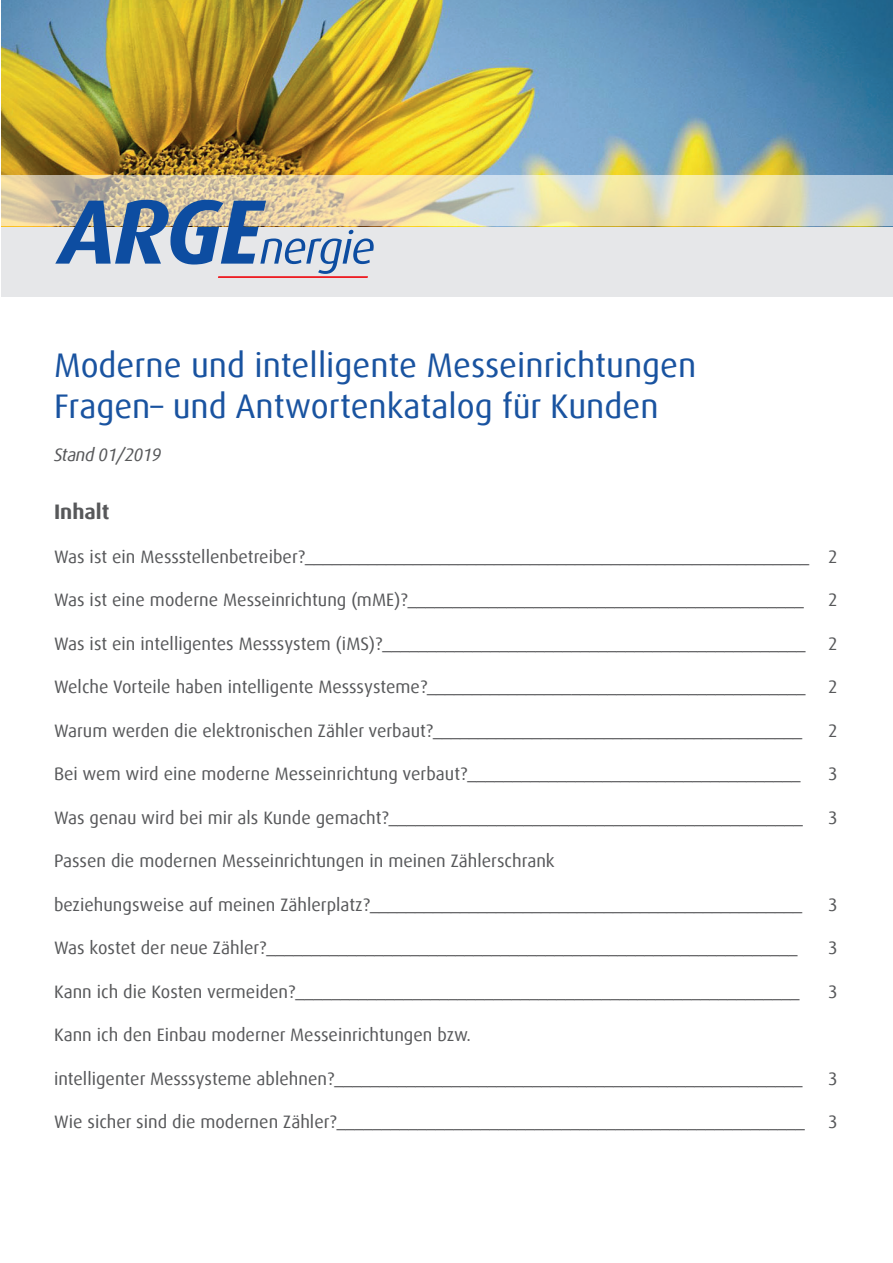
<style>
.page{position:relative;width:893px;height:1263px;background:#fff}
.page>*{position:absolute;margin:0;border:0;box-sizing:border-box;transform-origin:0 0}
.t1{font:34.2px/41px "Dax Offc";color:#1953a0}
.t2{font:700 21px "Dax Offc";color:#57585a}
.t3{font:18px "Dax Offc";color:#57585a}
.t4{font:italic 18px "Dax Offc";letter-spacing:-.025em;color:#57585a}
</style>
<div class="page">
<img style="left:1px;top:0;width:892px;height:176px">
<div style="left:1px;top:225px;width:892px;height:71px;background:#e6e7e9"></div>
<svg style="left:1px;top:176px;width:892px;height:50px;background:#ddd7b4"></svg>
<svg style="left:55px;top:200px;width:319px;height:74px"></svg>
<hr style="left:218px;top:276px;width:150px;height:2px;background:#ee1d23">
<h1 class="t1" style="left:54px;top:345px;width:644px">Moderne und intelligente Messeinrichtungen<br>Fragen– und Antwortenkatalog für Kunden</h1>
<p class="t4" style="left:54px;top:443px;width:109px">Stand 01/2019</p>
<p class="t2" style="left:54px;top:498px;width:57px">Inhalt</p>
<p class="t3" style="left:54px;top:545px;width:785px">Was ist ein Messstellenbetreiber?________________________________________________________ 2</p>
<p class="t3" style="left:54px;top:589px;width:751px">Was ist eine moderne Messeinrichtung (mME)?____________________________________________</p>
<p class="t3" style="left:828px;top:589px;width:11px">2</p>
<p class="t3" style="left:54px;top:632px;width:753px">Was ist ein intelligentes Messsystem (iMS)?_______________________________________________</p>
<p class="t3" style="left:828px;top:632px;width:11px">2</p>
<p class="t3" style="left:54px;top:676px;width:753px">Welche Vorteile haben intelligente Messsysteme?__________________________________________</p>
<p class="t3" style="left:828px;top:676px;width:11px">2</p>
<p class="t3" style="left:54px;top:719px;width:750px">Warum werden die elektronischen Zähler verbaut?_________________________________________</p>
<p class="t3" style="left:828px;top:719px;width:11px">2</p>
<p class="t3" style="left:54px;top:763px;width:748px">Bei wem wird eine moderne Messeinrichtung verbaut?_____________________________________</p>
<p class="t3" style="left:828px;top:763px;width:11px">3</p>
<p class="t3" style="left:54px;top:806px;width:750px">Was genau wird bei mir als Kunde gemacht?______________________________________________</p>
<p class="t3" style="left:828px;top:806px;width:11px">3</p>
<p class="t3" style="left:54px;top:850px;width:502px">Passen die modernen Messeinrichtungen in meinen Zählerschrank</p>
<p class="t3" style="left:54px;top:893px;width:750px">beziehungsweise auf meinen Zählerplatz?________________________________________________</p>
<p class="t3" style="left:828px;top:893px;width:11px">3</p>
<p class="t3" style="left:54px;top:937px;width:745px">Was kostet der neue Zähler?___________________________________________________________</p>
<p class="t3" style="left:828px;top:937px;width:11px">3</p>
<p class="t3" style="left:54px;top:980px;width:747px">Kann ich die Kosten vermeiden?________________________________________________________</p>
<p class="t3" style="left:828px;top:980px;width:11px">3</p>
<p class="t3" style="left:54px;top:1024px;width:419px">Kann ich den Einbau moderner Messeinrichtungen bzw.</p>
<p class="t3" style="left:54px;top:1067px;width:750px">intelligenter Messsysteme ablehnen?____________________________________________________</p>
<p class="t3" style="left:828px;top:1067px;width:11px">3</p>
<p class="t3" style="left:54px;top:1111px;width:752px">Wie sicher sind die modernen Zähler?____________________________________________________</p>
<p class="t3" style="left:828px;top:1111px;width:11px">3</p>
</div>
